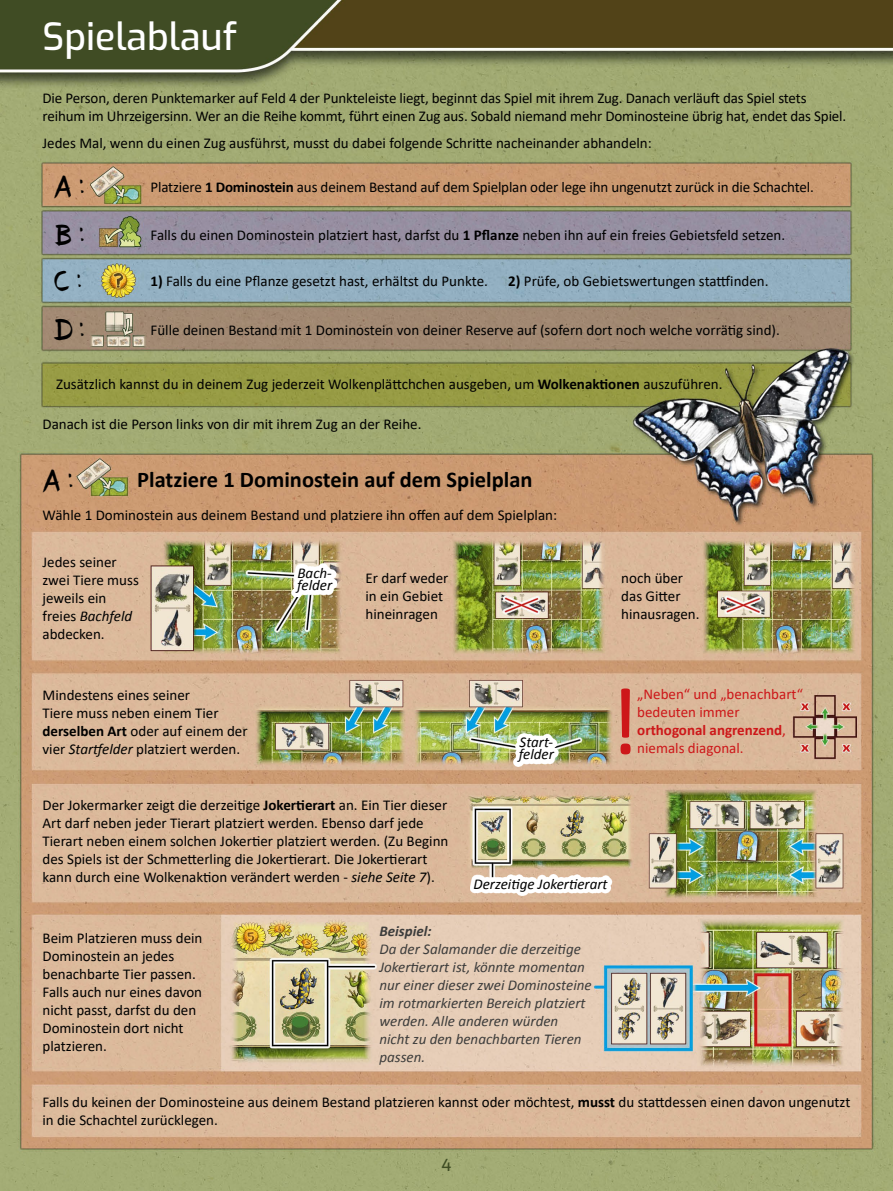
<style>
.page{position:relative;width:893px;height:1191px;background:#fff}
.page>*{position:absolute;margin:0;border:0;box-sizing:border-box;transform-origin:0 0}
.t1{font:97.5px "Calibri";color:#cd1719}
.t2{font:500 37.5px "Exo";color:#fff}
.t3{font:700 22.5px "Calibri";color:#000}
.t4{font:22.5px "Fvriosa";color:#000}
.t5{font:21px "Fvriosa";color:#000}
.t6{font:500 16.5px "Exo";color:#3f4d24}
.t7{font:15px/18px "Calibri";color:#000}
.t8{font:italic 15px/18px "Calibri";color:#3c3c3b}
.t9{font:15px/18px "Calibri";color:#cd1719}
.t10{font:italic 15px/12px "Calibri";color:#000}
.t11{font:italic 700 15px "Calibri";color:#3c3c3b}
.s1{font-weight:700}
.s2{font-style:italic}
</style>
<div class="page">
<img style="left:0;top:0;width:893px;height:1191px">
<svg style="left:291px;top:563px;width:46px;height:34px"></svg>
<svg style="left:513px;top:733px;width:46px;height:33px"></svg>
<svg style="left:470px;top:874px;width:142px;height:21px"></svg>
<h2 class="t2" style="left:43px;top:9px;width:196px">Spielablauf</h2>
<p class="t7" style="left:43px;top:89px;width:805px">Die Person, deren Punktemarker auf Feld 4 der Punkteleiste liegt, beginnt das Spiel mit ihrem Zug. Danach verläuft das Spiel stets reihum im Uhrzeigersinn. Wer an die Reihe kommt, führt einen Zug aus. Sobald niemand mehr Dominosteine übrig hat, endet das Spiel.</p>
<p class="t7" style="left:43px;top:133px;width:611px">Jedes Mal, wenn du einen Zug ausführst, musst du dabei folgende Schritte nacheinander abhandeln:</p>
<h3 class="t4" style="left:54px;top:164px;width:39px">A:</h3>
<p class="t7" style="left:151px;top:177px;width:665px">Platziere <span class="s1">1 Dominostein</span> aus deinem Bestand auf dem Spielplan oder lege ihn ungenutzt zurück in die Schachtel.</p>
<h3 class="t4" style="left:54px;top:212px;width:39px">B:</h3>
<p class="t7" style="left:151px;top:226px;width:636px">Falls du einen Dominostein platziert hast, darfst du <span class="s1">1 Pflanze</span> neben ihn auf ein freies Gebietsfeld setzen.</p>
<h3 class="t5" style="left:53px;top:260px;width:36px">C:</h3>
<p class="t7" style="left:151px;top:272px;width:339px"><span class="s1">1)</span> Falls du eine Pflanze gesetzt hast, erhältst du Punkte.</p>
<p class="t7" style="left:508px;top:272px;width:262px"><span class="s1">2)</span> Prüfe, ob Gebietswertungen stattfinden.</p>
<h3 class="t4" style="left:54px;top:307px;width:39px">D:</h3>
<p class="t7" style="left:151px;top:320px;width:631px">Fülle deinen Bestand mit 1 Dominostein von deiner Reserve auf (sofern dort noch welche vorrätig sind).</p>
<p class="t7" style="left:56px;top:374px;width:668px">Zusätzlich kannst du in deinem Zug jederzeit Wolkenplättchchen ausgeben, um <span class="s1">Wolkenaktionen</span> auszuführen.</p>
<p class="t7" style="left:43px;top:414px;width:380px">Danach ist die Person links von dir mit ihrem Zug an der Reihe.</p>
<h3 class="t4" style="left:43px;top:458px;width:39px">A:</h3>
<h3 class="t3" style="left:137px;top:465px;width:397px">Platziere 1 Dominostein auf dem Spielplan</h3>
<p class="t7" style="left:43px;top:506px;width:516px">Wähle 1 Dominostein aus deinem Bestand und platziere ihn offen auf dem Spielplan:</p>
<p class="t7" style="left:43px;top:552px;width:98px">Jedes seiner zwei Tiere muss jeweils ein freies <span class="s2">Bachfeld </span>abdecken.</p>
<p class="t7" style="left:43px;top:686px;width:207px">Mindestens eines seiner<br>Tiere muss neben einem Tier <span class="s1">derselben Art</span> oder auf einem der vier <span class="s2">Startfelder</span> platziert werden.</p>
<p class="t10" style="left:297px;top:566px;width:36px">Bach&shy;felder</p>
<p class="t7" style="left:366px;top:568px;width:84px">Er darf weder in ein Gebiet hineinragen</p>
<p class="t7" style="left:621px;top:568px;width:80px">noch über das Gitter hinausragen.</p>
<p class="t10" style="left:519px;top:735px;width:36px">Start&shy;felder</p>
<h1 class="t1" style="left:608px;top:654px;width:33px">!</h1>
<p class="t9" style="left:637px;top:685px;width:167px">„Neben“ und „benachbart“ bedeuten immer <span class="s1">orthogonal angrenzend</span>, niemals diagonal.</p>
<p class="t7" style="left:43px;top:795px;width:407px">Der Jokermarker zeigt die derzeitige <span class="s1">Jokertierart</span> an. Ein Tier dieser Art darf neben jeder Tierart platziert werden. Ebenso darf jede Tierart neben einem solchen Jokertier platziert werden. (Zu Beginn des Spiels ist der Schmetterling die Jokertierart. Die Jokertierart kann durch eine Wolkenaktion verändert werden - <span class="s2">siehe Seite 7</span>).</p>
<p class="t10" style="left:473px;top:877px;width:136px">Derzeitige Jokertierart</p>
<p class="t7" style="left:43px;top:928px;width:161px">Beim Platzieren muss dein<br>Dominostein an jedes benachbarte Tier passen.<br>Falls auch nur eines davon nicht passt, darfst du den<br>Dominostein dort nicht platzieren.</p>
<p class="t11" style="left:379px;top:921px;width:54px">Beispiel:</p>
<p class="t8" style="left:379px;top:939px;width:214px">Da der Salamander die derzeitige<br>Jokertierart ist, könnte momentan nur einer dieser zwei Dominosteine im rotmarkierten Bereich platziert werden. Alle anderen würden nicht zu den benachbarten Tieren passen.</p>
<p class="t7" style="left:43px;top:1093px;width:809px">Falls du keinen der Dominosteine aus deinem Bestand platzieren kannst oder möchtest, <span class="s1">musst</span> du stattdessen einen davon ungenutzt in die Schachtel zurücklegen.</p>
<p class="t6" style="left:441px;top:1152px;width:11px">4</p>
</div>
